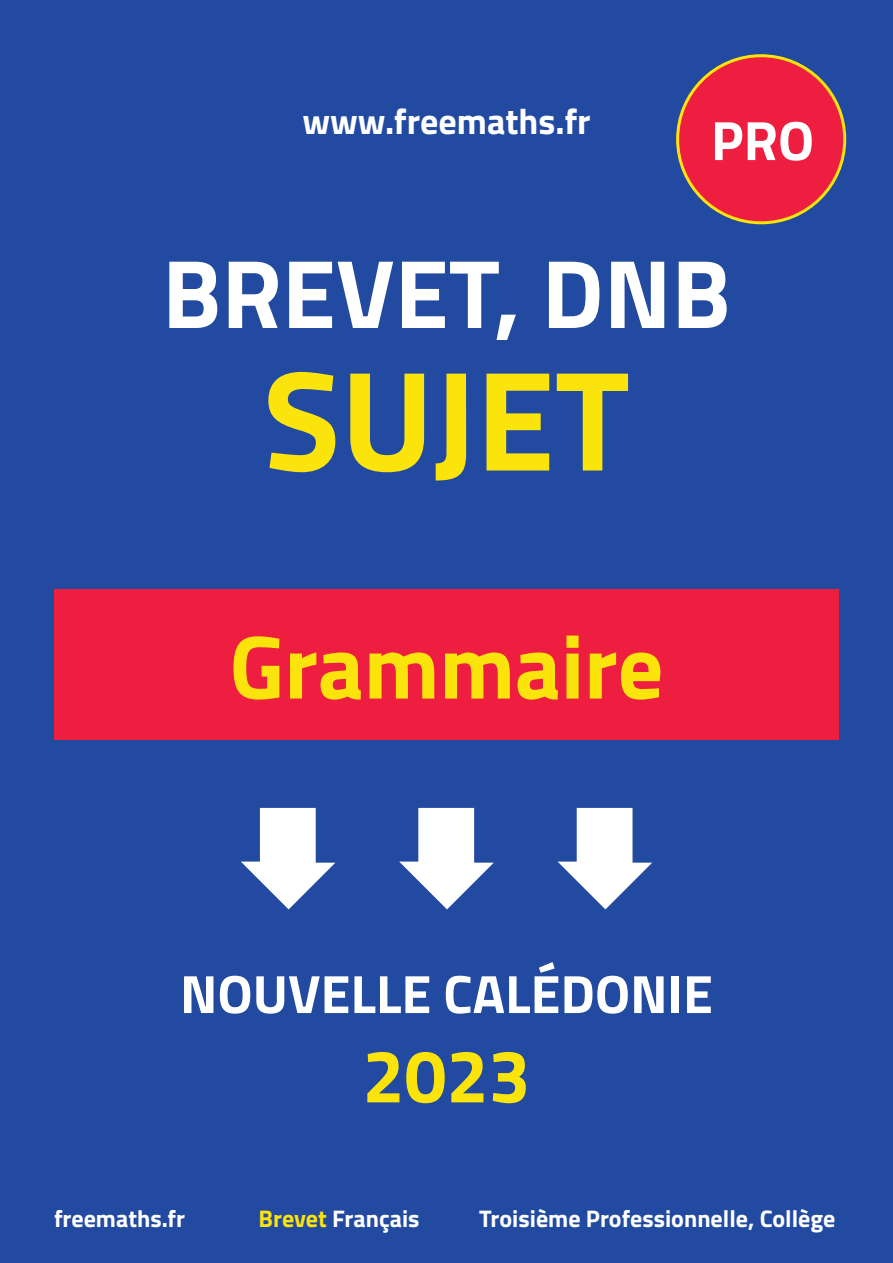
<style>
.page{position:relative;width:893px;height:1263px;background:#214aa0}
.page>*{position:absolute;margin:0;border:0;box-sizing:border-box;transform-origin:0 0}
.t1{font:700 142.5px "Titillium";color:#fbe30c}
.t2{font:700 97.5px "Titillium";color:#fff}
.t3{font:700 90px "Titillium";color:#fbe30c}
.t4{font:700 75px "Titillium";color:#fbe30c}
.t5{font:700 55.5px "Titillium";color:#fff}
.t6{font:700 54px "Titillium";color:#fff}
.t7{font:700 36px "Titillium";color:#fff}
.t8{font:700 24px "Titillium";color:#fff}
.s1{color:#fbe30c}
</style>
<div class="page">
<svg style="left:241px;top:808px;width:94px;height:101px"></svg>
<svg style="left:399px;top:808px;width:95px;height:101px"></svg>
<svg style="left:558px;top:808px;width:94px;height:101px"></svg>
<div style="left:678px;top:56px;width:167px;height:167px;background:#ed1e40;border-radius:50%"></div>
<div style="left:54px;top:589px;width:785px;height:151px;background:#ed1e40"></div>
<h3 class="t7" style="left:302px;top:94px;width:290px">www.freemaths.fr</h3>
<h3 class="t5" style="left:711px;top:98px;width:105px">PRO</h3>
<h2 class="t2" style="left:162px;top:219px;width:570px">BREVET, DNB</h2>
<h1 class="t1" style="left:263px;top:312px;width:368px">SUJET</h1>
<h3 class="t3" style="left:229px;top:598px;width:436px">Grammaire</h3>
<p class="t6" style="left:180px;top:953px;width:534px">NOUVELLE CALÉDONIE</p>
<h3 class="t4" style="left:362px;top:1019px;width:169px">2023</h3>
<p class="t8" style="left:54px;top:1200px;width:133px">freemaths.fr</p>
<p class="t8" style="left:259px;top:1200px;width:162px"><span class="s1">Brevet</span> Français</p>
<p class="t8" style="left:479px;top:1200px;width:358px">Troisième Professionnelle, Collège</p>
</div>
